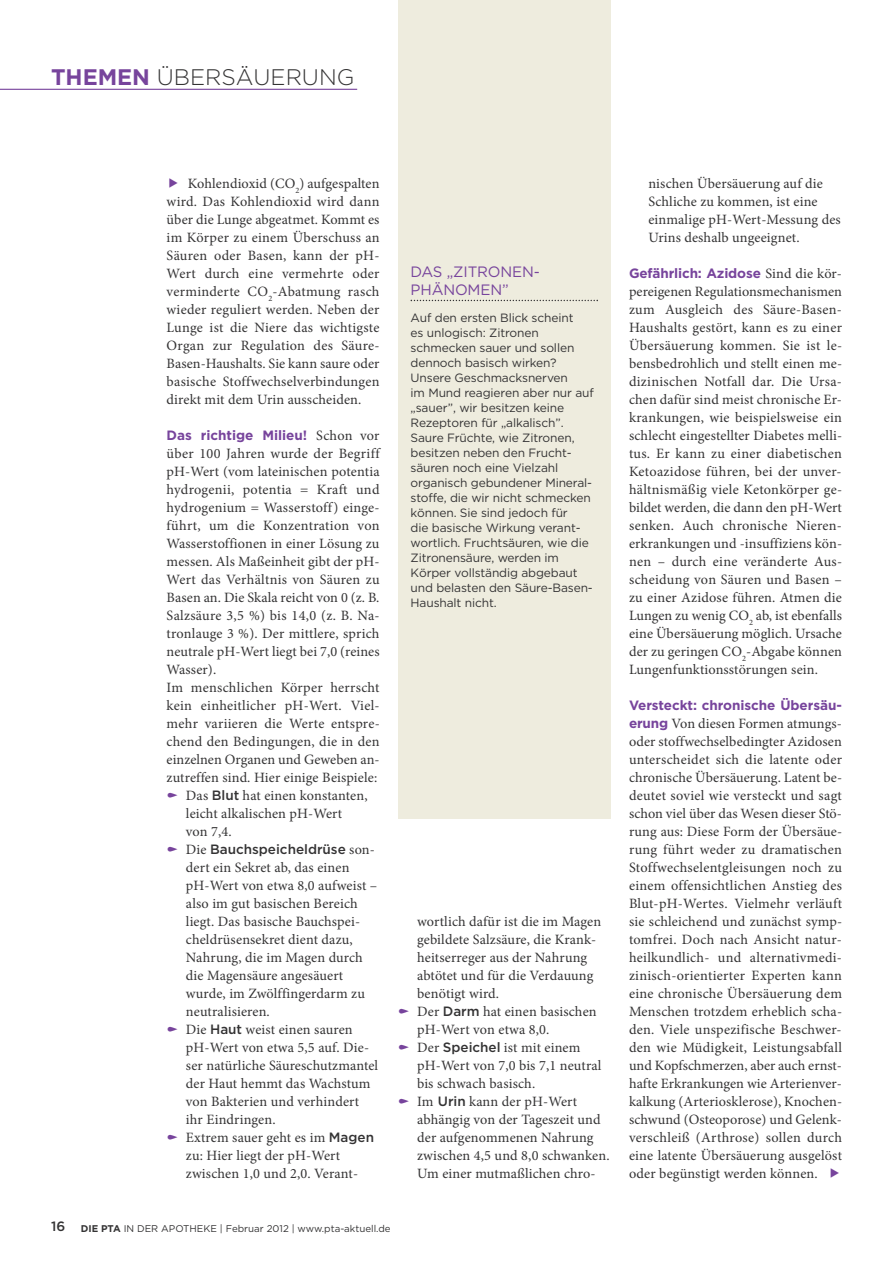
<style>
.page{position:relative;width:893px;height:1263px;background:#fff}
.page>*{position:absolute;margin:0;border:0;box-sizing:border-box;transform-origin:0 0}
.t1{font:300 22.5px "Gotham";color:#343334}
.t2{font:15px/18px "Gotham";letter-spacing:-.01em;color:#77449c}
.t3{font:14.25px/18px "Minion Pro";letter-spacing:.01em;color:#343334;text-align:justify}
.t4{font:700 13.5px "Gotham";letter-spacing:-.005em;color:#77449c}
.t5{font:500 13.5px "Gotham";color:#343334}
.t6{font:12px/15px "Gotham";letter-spacing:-.01em;color:#343334}
.t7{font:9.75px "Gotham";color:#343334}
.s1{font-weight:700;color:#77449c}
.s2{color:#77449c}
.s3{font-family:"Minion Pro";font-weight:400;font-size:14.25px;color:#343334}
.s4{font-family:"Gotham";font-weight:500;font-size:13.5px}
.s5{font-family:"Minion Pro";font-weight:400;font-size:14.25px}
.s6{font-weight:500;font-size:13.5px}
.s7{font-weight:700}
.s8{font-family:"Gotham";font-weight:700;font-size:13.5px;color:#77449c}
</style>
<div class="page">
<hr style="left:0;top:89px;width:357px;height:1px;background:#77449c">
<div style="left:398px;top:0;width:213px;height:818px;background:#eeecde"></div>
<svg style="left:411px;top:300px;width:187px;height:1px"></svg>
<h1 class="t1" style="left:51px;top:68px;width:305px"><span class="s1">THEMEN</span> ÜBERSÄUERUNG</h1>
<p class="t3" style="left:167px;top:176px;width:214px"><span class="s2">◆</span> Kohlendioxid (CO<sub>2</sub>) aufgespalten wird. Das Kohlendioxid wird dann über die Lunge abgeatmet. Kommt es im Körper zu einem Überschuss an Säuren oder Basen, kann der pH-Wert durch eine vermehrte oder verminderte CO<sub>2</sub>-Abatmung rasch wieder reguliert werden. Neben der Lunge ist die Niere das wichtigste Organ zur Regulation des Säure-Basen-Haushalts. Sie kann saure oder basische Stoffwechselverbindungen direkt mit dem Urin ausscheiden.</p>
<p class="t4" style="left:167px;top:430px;width:214px">Das richtige Milieu! <span class="s3">Schon vor</span></p>
<p class="t3" style="left:167px;top:446px;width:214px">über 100 Jahren wurde der Begriff</p>
<p class="t3" style="left:167px;top:464px;width:214px">pH-Wert (vom lateinischen potentia</p>
<p class="t3" style="left:167px;top:482px;width:214px">hydrogenii, potentia = Kraft und</p>
<p class="t3" style="left:167px;top:500px;width:215px">hydrogenium = Wasserstoff) einge-</p>
<p class="t3" style="left:167px;top:518px;width:214px">führt, um die Konzentration von</p>
<p class="t3" style="left:167px;top:536px;width:214px">Wasserstoffionen in einer Lösung zu</p>
<p class="t3" style="left:167px;top:554px;width:214px">messen. Als Maßeinheit gibt der pH-</p>
<p class="t3" style="left:167px;top:572px;width:214px">Wert das Verhältnis von Säuren zu</p>
<p class="t3" style="left:167px;top:590px;width:214px">Basen an. Die Skala reicht von 0 (z. B.</p>
<p class="t3" style="left:167px;top:608px;width:215px">Salzsäure 3,5 %) bis 14,0 (z. B. Na-</p>
<p class="t3" style="left:167px;top:626px;width:214px">tronlauge 3 %). Der mittlere, sprich</p>
<p class="t3" style="left:167px;top:644px;width:214px">neutrale pH-Wert liegt bei 7,0 (reines</p>
<p class="t3" style="left:167px;top:662px;width:51px">Wasser).</p>
<p class="t3" style="left:167px;top:680px;width:214px">Im menschlichen Körper herrscht</p>
<p class="t3" style="left:167px;top:698px;width:215px">kein einheitlicher pH-Wert. Viel-</p>
<p class="t3" style="left:167px;top:716px;width:215px">mehr variieren die Werte entspre-</p>
<p class="t3" style="left:167px;top:734px;width:214px">chend den Bedingungen, die in den</p>
<p class="t3" style="left:167px;top:752px;width:215px">einzelnen Organen und Geweben an-</p>
<p class="t3" style="left:167px;top:770px;width:212px">zutreffen sind. Hier einige Beispiele:</p>
<p class="t3" style="left:186px;top:788px;width:183px">Das <span class="s4">Blut</span> hat einen konstanten,</p>
<p class="t3" style="left:186px;top:806px;width:158px">leicht alkalischen pH-Wert</p>
<p class="t3" style="left:186px;top:824px;width:47px">von 7,4.</p>
<p class="t5" style="left:186px;top:844px;width:191px"><span class="s5">Die</span> Bauchspeicheldrüse <span class="s5">son-</span></p>
<p class="t3" style="left:186px;top:860px;width:194px;text-align:left">dert ein Sekret ab, das einen pH-Wert von etwa 8,0 aufweist – also im gut basischen Bereich liegt. Das basische Bauchspei&shy;cheldrüsensekret dient dazu,<br>Nahrung, die im Magen durch die Magensäure angesäuert wurde, im Zwölffingerdarm zu neutralisieren.<br>Die <span class="s4">Haut</span> weist einen sauren pH-Wert von etwa 5,5 auf. Die&shy;ser natürliche Säureschutzmantel der Haut hemmt das Wachstum von Bakterien und verhindert ihr Eindringen.<br>Extrem sauer geht es im <span class="s4">Magen </span>zu: Hier liegt der pH-Wert zwischen 1,0 und 2,0. Verant-</p>
<p class="t7" style="left:51px;top:1225px;width:341px"><span class="s6">16</span> <span class="s7">DIE PTA</span> IN DER APOTHEKE | Februar 2012 | www.pta-aktuell.de</p>
<p class="t2" style="left:411px;top:263px;width:131px">DAS „ZITRONEN-<br>PHÄNOMEN”</p>
<p class="t6" style="left:411px;top:311px;width:185px">Auf den ersten Blick scheint<br>es unlogisch: Zitronen schmecken sauer und sollen dennoch basisch wirken?<br>Unsere Geschmacksnerven<br>im Mund reagieren aber nur auf „sauer”, wir besitzen keine<br>Rezeptoren für „alkalisch”.<br>Saure Früchte, wie Zitronen, besitzen neben den Frucht&shy;säuren noch eine Vielzahl organisch gebundener Mineral&shy;stoffe, die wir nicht schmecken können. Sie sind jedoch für<br>die basische Wirkung verant&shy;wortlich. Fruchtsäuren, wie die<br>Zitronensäure, werden im<br>Körper vollständig abgebaut und belasten den Säure-Basen-<br>Haushalt nicht.</p>
<p class="t3" style="left:417px;top:914px;width:194px;text-align:left">wortlich dafür ist die im Magen gebildete Salzsäure, die Krank&shy;heitserreger aus der Nahrung abtötet und für die Verdauung benötigt wird.<br>Der <span class="s4">Darm</span> hat einen basischen pH-Wert von etwa 8,0.<br>Der <span class="s4">Speichel</span> ist mit einem pH-Wert von 7,0 bis 7,1 neutral bis schwach basisch.<br>Im <span class="s4">Urin</span> kann der pH-Wert abhängig von der Tageszeit und der aufgenommenen Nahrung zwischen 4,5 und 8,0 schwanken.<br>Um einer mutmaßlichen chro-</p>
<p class="t3" style="left:648px;top:176px;width:194px;text-align:left">nischen Übersäuerung auf die<br>Schliche zu kommen, ist eine einmalige pH-Wert-Messung des<br>Urins deshalb ungeeignet.</p>
<p class="t4" style="left:629px;top:268px;width:214px">Gefährlich: Azidose <span class="s3">Sind die kör-</span></p>
<p class="t3" style="left:629px;top:284px;width:215px">pereigenen Regulationsmechanismen zum Ausgleich des Säure-Basen-Haushalts gestört, kann es zu einer Übersäuerung kommen. Sie ist le&shy;bensbedrohlich und stellt einen me&shy;dizinischen Notfall dar. Die Ursa&shy;chen dafür sind meist chronische Er&shy;krankungen, wie beispielsweise ein schlecht eingestellter Diabetes melli&shy;tus. Er kann zu einer diabetischen Ketoazidose führen, bei der unver&shy;hältnismäßig viele Ketonkörper ge&shy;bildet werden, die dann den pH-Wert senken. Auch chronische Nieren&shy;erkrankungen und -insuffiziens kön&shy;nen – durch eine veränderte Aus&shy;scheidung von Säuren und Basen – zu einer Azidose führen. Atmen die Lungen zu wenig CO<sub>2</sub> ab, ist ebenfalls eine Übersäuerung möglich. Ursache der zu geringen CO<sub>2</sub>-Abgabe können Lungenfunktionsstörungen sein.</p>
<p class="t4" style="left:629px;top:700px;width:214px">Versteckt: chronische Übersäu-</p>
<p class="t3" style="left:629px;top:716px;width:215px"><span class="s8">erung</span> Von diesen Formen atmungs&shy;oder stoffwechselbedingter Azidosen unterscheidet sich die latente oder chronische Übersäuerung. Latent be&shy;deutet soviel wie versteckt und sagt schon viel über das Wesen dieser Stö&shy;rung aus: Diese Form der Übersäue&shy;rung führt weder zu dramatischen Stoffwechselentgleisungen noch zu einem offensichtlichen Anstieg des Blut-pH-Wertes. Vielmehr verläuft sie schleichend und zunächst symp&shy;tomfrei. Doch nach Ansicht natur&shy;heilkundlich- und alternativmedi&shy;zinisch-orientierter Experten kann eine chronische Übersäuerung dem Menschen trotzdem erheblich scha&shy;den. Viele unspezifische Beschwer&shy;den wie Müdigkeit, Leistungsabfall und Kopfschmerzen, aber auch ernst&shy;hafte Erkrankungen wie Arterienver&shy;kalkung (Arteriosklerose), Knochen&shy;schwund (Osteoporose) und Gelenk&shy;verschleiß (Arthrose) sollen durch eine latente Übersäuerung ausgelöst oder begünstigt werden können. <span class="s2">◆</span></p>
</div>
